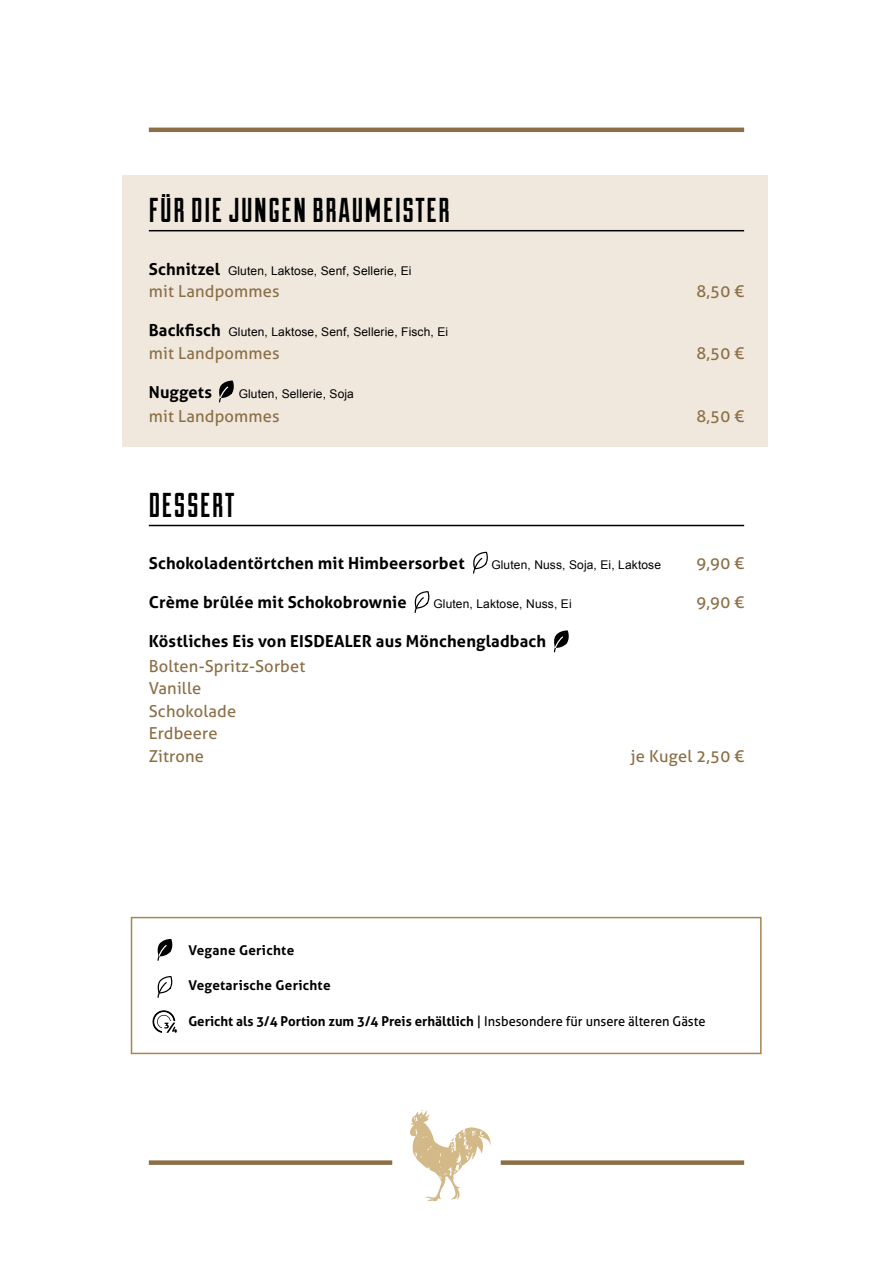
<style>
.page{position:relative;width:893px;height:1263px;background:#fff}
.page>*{position:absolute;margin:0;border:0;box-sizing:border-box;transform-origin:0 0}
.t1{font:34.5px "Duke Fill";letter-spacing:.045em;color:#000}
.t2{font:16.5px/22.5px "Aller";letter-spacing:.01em;color:#8b6f46}
.t3{font:700 16.5px "Aller";letter-spacing:.01em;color:#000}
.t4{font:700 13.5px "Aller";color:#000}
.t5{font:700 13.5px "Aller";letter-spacing:.02em;color:#000}
.t6{font:12px "Arial";letter-spacing:.01em;color:#000}
.s1{font-family:"Aller";font-weight:700;font-size:16.5px}
.s2{font-weight:400}
</style>
<div class="page">
<hr style="left:149px;top:128px;width:595px;height:4px;background:#8b6f46">
<div style="left:149px;top:1160px;width:243px;height:5px;background:#8b6f46"></div>
<div style="left:501px;top:1160px;width:243px;height:5px;background:#8b6f46"></div>
<svg style="left:410px;top:1110px;width:81px;height:91px"></svg>
<svg style="left:414px;top:591px;width:16px;height:22px"></svg>
<svg style="left:473px;top:552px;width:15px;height:22px"></svg>
<div style="left:123px;top:175px;width:645px;height:272px;background:#f0e8dd"></div>
<hr style="left:149px;top:230px;width:595px;height:1px;background:#000">
<svg style="left:219px;top:381px;width:15px;height:21px"></svg>
<hr style="left:149px;top:525px;width:595px;height:1px;background:#000">
<svg style="left:553px;top:630px;width:16px;height:22px"></svg>
<svg style="left:157px;top:976px;width:16px;height:22px"></svg>
<svg style="left:153px;top:1010px;width:24px;height:23px"></svg>
<div style="left:131px;top:917px;width:631px;height:137px;border:2px solid #a78450"></div>
<svg style="left:157px;top:939px;width:16px;height:22px"></svg>
<h1 class="t1" style="left:149px;top:190px;width:302px">FÜR DIE JUNGEN BRAUMEISTER</h1>
<p class="t6" style="left:149px;top:263px;width:264px"><span class="s1">Schnitzel</span> Gluten, Laktose, Senf, Sellerie, Ei</p>
<h2 class="t2" style="left:149px;top:280px;width:132px">mit Landpommes</h2>
<h2 class="t2" style="left:696px;top:280px;width:49px">8,50 €</h2>
<p class="t6" style="left:149px;top:324px;width:301px"><span class="s1">Backfisch</span> Gluten, Laktose, Senf, Sellerie, Fisch, Ei</p>
<h2 class="t2" style="left:149px;top:341px;width:132px">mit Landpommes</h2>
<h2 class="t2" style="left:696px;top:341px;width:49px">8,50 €</h2>
<h2 class="t3" style="left:149px;top:382px;width:65px">Nuggets</h2>
<p class="t6" style="left:239px;top:386px;width:117px">Gluten, Sellerie, Soja</p>
<h2 class="t2" style="left:149px;top:404px;width:132px">mit Landpommes</h2>
<h2 class="t2" style="left:696px;top:404px;width:49px">8,50 €</h2>
<h1 class="t1" style="left:149px;top:485px;width:87px">DESSERT</h1>
<h2 class="t3" style="left:149px;top:553px;width:317px">Schokoladentörtchen mit Himbeersorbet</h2>
<p class="t6" style="left:491px;top:557px;width:171px">Gluten, Nuss, Soja, Ei, Laktose</p>
<h2 class="t2" style="left:696px;top:552px;width:49px">9,90 €</h2>
<h2 class="t3" style="left:149px;top:592px;width:259px">Crème brûlée mit Schokobrownie</h2>
<p class="t6" style="left:433px;top:596px;width:140px">Gluten, Laktose, Nuss, Ei</p>
<h2 class="t2" style="left:696px;top:591px;width:49px">9,90 €</h2>
<h2 class="t3" style="left:149px;top:631px;width:399px">Köstliches Eis von EISDEALER aus Mönchengladbach</h2>
<h2 class="t2" style="left:149px;top:654px;width:158px">Bolten-Spritz-Sorbet<br>Vanille<br>Schokolade<br>Erdbeere<br>Zitrone</h2>
<h2 class="t2" style="left:631px;top:744px;width:115px">je Kugel 2,50 €</h2>
<p class="t5" style="left:188px;top:941px;width:107px">Vegane Gerichte</p>
<p class="t5" style="left:188px;top:977px;width:144px">Vegetarische Gerichte</p>
<p class="t4" style="left:188px;top:1013px;width:519px">Gericht als 3/4 Portion zum 3/4 Preis erhältlich <span class="s2">| Insbesondere für unsere älteren Gäste</span></p>
</div>
